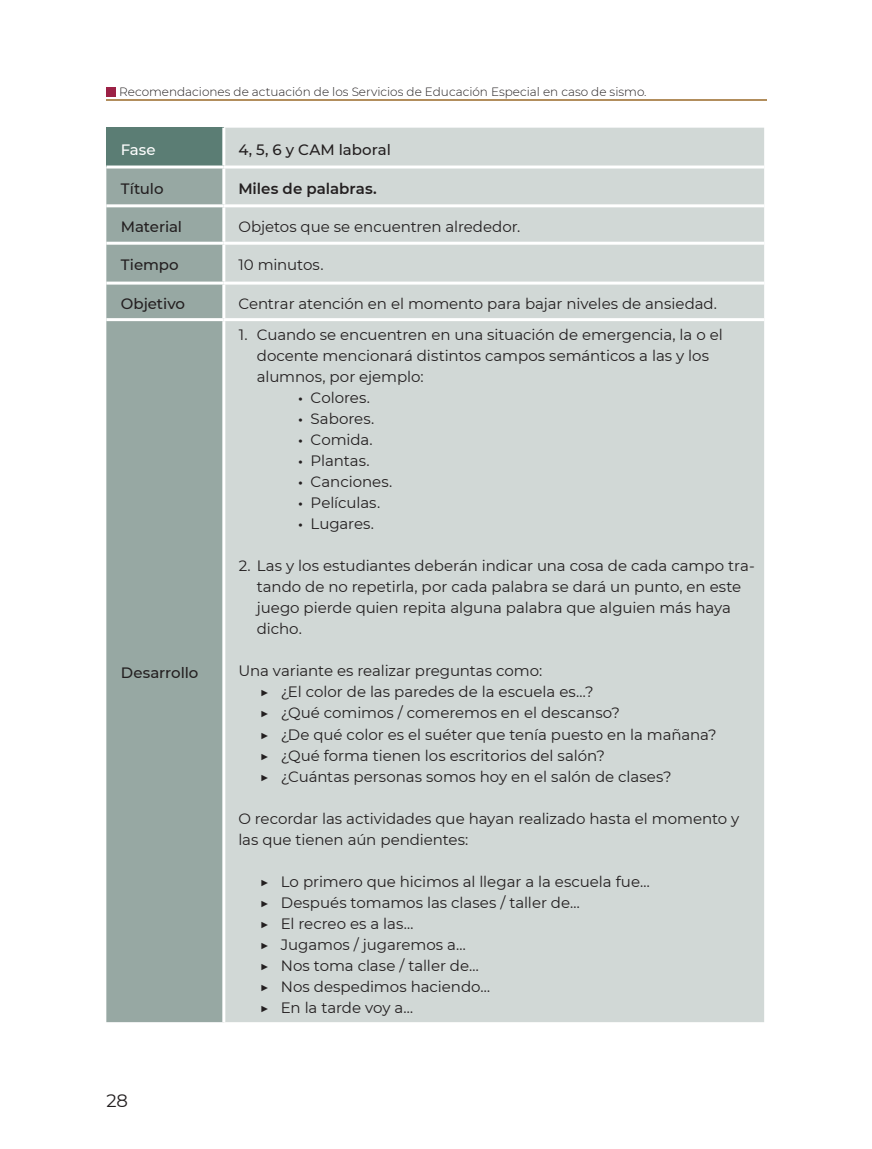
<style>
.page{position:relative;width:872px;height:1149px;background:#fff}
.page>*{position:absolute;margin:0;border:0;box-sizing:border-box;transform-origin:0 0}
.t1{font:18px "Montserrat";color:#231f20}
.t2{font:15px/21px "Montserrat";letter-spacing:-.005em;color:#231f20}
.t3{font:500 15px "Montserrat";letter-spacing:-.005em;color:#231f20}
.t4{font:600 15px "Montserrat";color:#231f20}
.t5{font:500 15px "Montserrat";color:#fff}
.t6{font:300 12px "Montserrat";color:#231f20}
.s1{font-family:"Myriad Pro"}
</style>
<div class="page">
<div style="left:106px;top:87px;width:9px;height:9px;background:#9c2146"></div>
<hr style="left:106px;top:99px;width:660px;height:2px;background:#b28e5d">
<div style="left:106px;top:128px;width:118px;height:39px;background:#5b7d74"></div>
<div style="left:225px;top:128px;width:539px;height:893px;background:#d1d8d6"></div>
<div style="left:106px;top:168px;width:116px;height:853px;background:#97a8a3"></div>
<hr style="left:106px;top:165px;width:118px;height:3px;background:#fff">
<hr style="left:106px;top:204px;width:118px;height:3px;background:#fff">
<hr style="left:106px;top:241px;width:118px;height:3px;background:#fff">
<hr style="left:106px;top:281px;width:118px;height:3px;background:#fff">
<hr style="left:106px;top:318px;width:118px;height:3px;background:#fff">
<hr style="left:222px;top:128px;width:3px;height:37px;background:#fff">
<hr style="left:224px;top:165px;width:540px;height:3px;background:#fff">
<hr style="left:224px;top:204px;width:540px;height:3px;background:#fff">
<hr style="left:224px;top:241px;width:540px;height:3px;background:#fff">
<hr style="left:224px;top:281px;width:540px;height:3px;background:#fff">
<hr style="left:224px;top:318px;width:540px;height:3px;background:#fff">
<p class="t6" style="left:119px;top:84px;width:529px">Recomendaciones de actuación de los Servicios de Educación Especial en caso de sismo.</p>
<p class="t5" style="left:121px;top:139px;width:36px">Fase</p>
<p class="t3" style="left:238px;top:139px;width:154px">4, 5, 6 y CAM laboral</p>
<p class="t3" style="left:121px;top:178px;width:44px">Título</p>
<p class="t4" style="left:238px;top:178px;width:140px">Miles de palabras.</p>
<p class="t3" style="left:121px;top:216px;width:63px">Material</p>
<p class="t2" style="left:238px;top:215px;width:283px">Objetos que se encuentren alrededor.</p>
<p class="t3" style="left:121px;top:254px;width:59px">Tiempo</p>
<p class="t2" style="left:238px;top:254px;width:87px">10 minutos.</p>
<p class="t3" style="left:121px;top:293px;width:66px">Objetivo</p>
<p class="t2" style="left:238px;top:292px;width:480px">Centrar atención en el momento para bajar niveles de ansiedad.</p>
<p class="t3" style="left:121px;top:662px;width:79px">Desarrollo</p>
<p class="t1" style="left:106px;top:1087px;width:23px">28</p>
<p class="t2" style="left:257px;top:324px;width:467px;text-indent:-18px">1. Cuando se encuentren en una situación de emergencia, la o el docente mencionará distintos campos semánticos a las y los alumnos, por ejemplo:</p>
<p class="t2" style="left:299px;top:387px;width:73px"><span class="s1">•</span> Colores.</p>
<p class="t2" style="left:299px;top:408px;width:77px"><span class="s1">•</span> Sabores.</p>
<p class="t2" style="left:299px;top:429px;width:76px"><span class="s1">•</span> Comida.</p>
<p class="t2" style="left:299px;top:450px;width:72px"><span class="s1">•</span> Plantas.</p>
<p class="t2" style="left:299px;top:471px;width:95px"><span class="s1">•</span> Canciones.</p>
<p class="t2" style="left:299px;top:492px;width:83px"><span class="s1">•</span> Películas.</p>
<p class="t2" style="left:299px;top:513px;width:77px"><span class="s1">•</span> Lugares.</p>
<p class="t2" style="left:257px;top:555px;width:499px;text-indent:-18px">2. Las y los estudiantes deberán indicar una cosa de cada campo tra&shy;tando de no repetirla, por cada palabra se dará un punto, en este juego pierde quien repita alguna palabra que alguien más haya dicho.</p>
<p class="t2" style="left:260px;top:660px;width:458px;text-indent:-21px">Una variante es realizar preguntas como:<br>▶ ¿El color de las paredes de la escuela es…?<br>▶ ¿Qué comimos / comeremos en el descanso?<br>▶ ¿De qué color es el suéter que tenía puesto en la mañana? ▶ ¿Qué forma tienen los escritorios del salón?<br>▶ ¿Cuántas personas somos hoy en el salón de clases?</p>
<p class="t2" style="left:238px;top:807px;width:502px">O recordar las actividades que hayan realizado hasta el momento y las que tienen aún pendientes:</p>
<p class="t2" style="left:260px;top:870px;width:391px">▶ Lo primero que hicimos al llegar a la escuela fue… ▶ Después tomamos las clases / taller de…<br>▶ El recreo es a las…<br>▶ Jugamos / jugaremos a…<br>▶ Nos toma clase / taller de…<br>▶ Nos despedimos haciendo…<br>▶ En la tarde voy a…</p>
</div>
